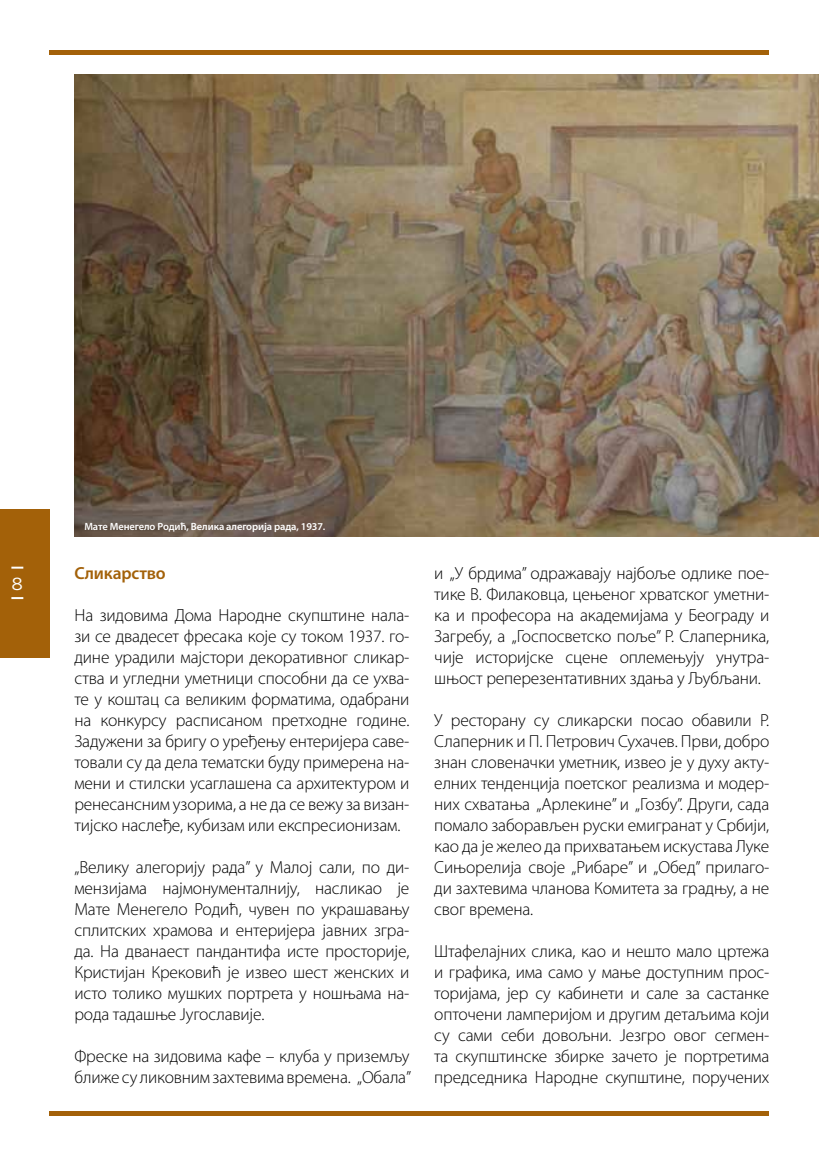
<style>
.page{position:relative;width:819px;height:1166px;background:#fff}
.page>*{position:absolute;margin:0;border:0;box-sizing:border-box;transform-origin:0 0}
.t1{font:300 17.5px/21px "Myriad Pro";letter-spacing:-.01em;color:#000;text-align:justify}
.t2{font:600 17.5px "Myriad Pro";letter-spacing:-.01em;color:#a36109}
.t3{font:17.5px "Alright Sans";color:#fff}
.t4{font:600 10.5px "Myriad Pro";letter-spacing:-.01em;color:#fff}
</style>
<div class="page">
<div style="left:50px;top:50px;width:719px;height:5px;background:#a36109"></div>
<div style="left:50px;top:1111px;width:719px;height:5px;background:#a36109"></div>
<div style="left:0;top:508px;width:50px;height:149px;background:#a36109"></div>
<svg style="left:11px;top:567px;width:12px;height:2px"></svg>
<svg style="left:11px;top:597px;width:12px;height:2px"></svg>
<img style="left:74px;top:74px;width:745px;height:462px">
<p class="t3" style="left:12px;top:572px;width:13px">8</p>
<p class="t4" style="left:84px;top:520px;width:242px">Мате Менегело Родић, Велика алегорија рада, 1937.</p>
<p class="t2" style="left:74px;top:561px;width:93px">Сликарство</p>
<p class="t1" style="left:74px;top:604px;width:336px">На зидовима Дома Народне скупштине нала&shy;зи се двадесет фресака које су током 1937. го&shy;дине урадили мајстори декоративног сликар&shy;ства и угледни уметници способни да се ухва&shy;те у коштац са великим форматима, одабрани на конкурсу расписаном претходне године.<br>Задужени за бригу о уређењу ентеријера саве&shy;товали су да дела тематски буду примерена на&shy;мени и стилски усаглашена са архитектуром и ренесансним узорима, а не да се вежу за визан&shy;тијско наслеђе, кубизам или експресионизам.</p>
<p class="t1" style="left:74px;top:856px;width:336px">„Велику алегорију рада” у Малој сали, по ди&shy;мензијама најмонументалнију, насликао је Мате Менегело Родић, чувен по украшавању сплитских храмова и ентеријера јавних згра&shy;да. На дванаест пандантифа исте просторије, Кристијан Крековић је извео шест женских и исто толико мушких портрета у ношњама на&shy;рода тадашње Југославије.</p>
<p class="t1" style="left:74px;top:1045px;width:338px">Фреске на зидовима кафе – клуба у приземљу ближе су ликовним захтевима времена. „Обала”</p>
<p class="t1" style="left:434px;top:562px;width:336px">и „У брдима” одражавају најбоље одлике пое&shy;тике В. Филаковца, цењеног хрватског уметни&shy;ка и професора на академијама у Београду и Загребу, а „Госпосветско поље” Р. Слаперника, чије историјске сцене оплемењују унутра&shy;шњост реперезентативних здања у Љубљани.</p>
<p class="t1" style="left:434px;top:709px;width:336px">У ресторану су сликарски посао обавили Р.<br>Слаперник и П. Петрович Сухачев. Први, добро знан словеначки уметник, извео је у духу акту&shy;елних тенденција поетског реализма и модер&shy;них схватања „Арлекине” и „Гозбу”. Други, сада помало заборављен руски емигранат у Србији, као да је желео да прихватањем искустава Луке Сињорелија своје „Рибаре” и „Обед” прилаго&shy;ди захтевима чланова Комитета за градњу, а не свог времена.</p>
<p class="t1" style="left:434px;top:940px;width:336px">Штафелајних слика, као и нешто мало цртежа и графика, има само у мање доступним прос&shy;торијама, јер су кабинети и сале за састанке опточени ламперијом и другим детаљима који су сами себи довољни. Језгро овог сегмен&shy;та скупштинске збирке зачето је портретима председника Народне скупштине, поручених</p>
</div>
